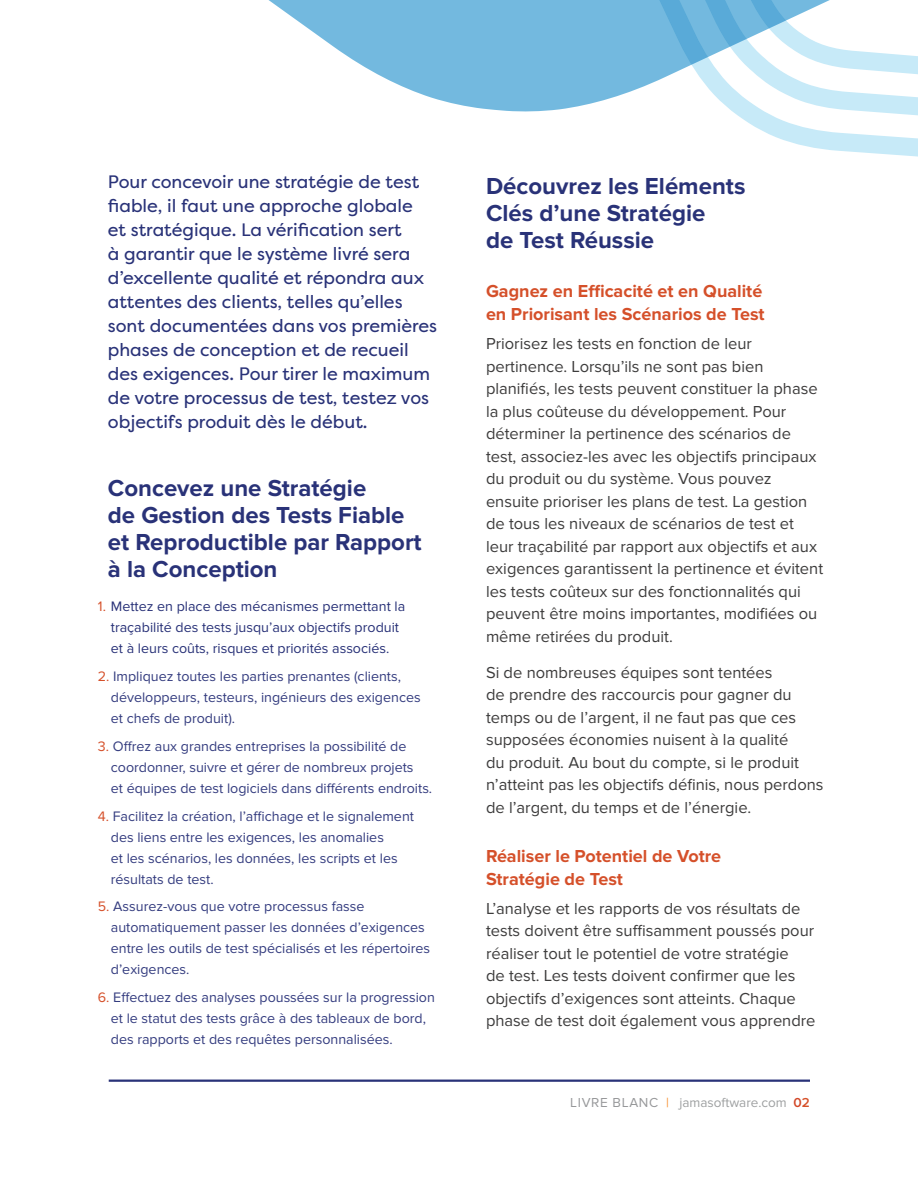
<style>
.page{position:relative;width:918px;height:1188px;background:#fff}
.page>*{position:absolute;margin:0;border:0;box-sizing:border-box;transform-origin:0 0}
.t1{font:700 24px/27px "Proxima Nova";color:#293278}
.t2{font:18px/24px "Filson Pro";color:#293278}
.t3{font:700 18px/22.5px "Proxima Nova";color:#d5502a}
.t4{font:16.5px/22.5px "Proxima Nova";color:#3d3c3c}
.t5{font:14.25px/21px "Proxima Nova";color:#343c7f}
.t6{font:14.25px/21px "Proxima Nova";color:#293278;text-align:center}
.t7{font:13.5px "Proxima Nova";color:#9ea0a1}
.s1{color:#d5502a}
.s2{color:#97989a}
.s3{color:#f78d2b}
.s4{font-weight:600;color:#d24727}
.s5{font-weight:600;color:#d6512a}
</style>
<div class="page">
<hr style="left:109px;top:1080px;width:701px;height:2px;background:#293278">
<svg style="left:268px;top:0;width:339px;height:112px;fill:#73b9df"></svg>
<svg style="left:607px;top:0;width:311px;height:157px"></svg>
<svg style="left:655px;top:0;width:263px;height:119px"></svg>
<p class="t2" style="left:108px;top:170px;width:331px">Pour concevoir une stratégie de test fiable, il faut une approche globale<br>et stratégique. La vérification sert<br>à garantir que le système livré sera d’excellente qualité et répondra aux attentes des clients, telles qu’elles sont documentées dans vos premières phases de conception et de recueil des exigences. Pour tirer le maximum de votre processus de test, testez vos objectifs produit dès le début.</p>
<h1 class="t1" style="left:108px;top:475px;width:315px">Concevez une Stratégie<br>de Gestion des Tests Fiable et Reproductible par Rapport à la Conception</h1>
<p class="t6" style="left:98px;top:596px;width:309px"><span class="s1">1.</span> Mettez en place des mécanismes permettant la traçabilité des tests jusqu’aux objectifs produit<br>et à leurs coûts, risques et priorités associés.</p>
<p class="t5" style="left:111px;top:666px;width:311px;text-indent:-13px"><span class="s1">2.</span> Impliquez toutes les parties prenantes (clients, développeurs, testeurs, ingénieurs des exigences et chefs de produit).</p>
<p class="t5" style="left:111px;top:736px;width:323px;text-indent:-13px"><span class="s1">3.</span> Offrez aux grandes entreprises la possibilité de coordonner, suivre et gérer de nombreux projets<br>et équipes de test logiciels dans différents endroits.</p>
<p class="t5" style="left:111px;top:806px;width:305px;text-indent:-13px"><span class="s1">4.</span> Facilitez la création, l’affichage et le signalement des liens entre les exigences, les anomalies<br>et les scénarios, les données, les scripts et les résultats de test.</p>
<p class="t5" style="left:111px;top:896px;width:321px;text-indent:-13px"><span class="s1">5.</span> Assurez-vous que votre processus fasse automatiquement passer les données d’exigences entre les outils de test spécialisés et les répertoires d’exigences.</p>
<p class="t5" style="left:111px;top:987px;width:326px;text-indent:-13px"><span class="s1">6.</span> Effectuez des analyses poussées sur la progression et le statut des tests grâce à des tableaux de bord, des rapports et des requêtes personnalisées.</p>
<h1 class="t1" style="left:486px;top:173px;width:261px">Découvrez les Eléments<br>Clés d’une Stratégie<br>de Test Réussie</h1>
<p class="t3" style="left:486px;top:280px;width:280px">Gagnez en Efficacité et en Qualité en Priorisant les Scénarios de Test</p>
<p class="t4" style="left:486px;top:333px;width:339px">Priorisez les tests en fonction de leur pertinence. Lorsqu’ils ne sont pas bien planifiés, les tests peuvent constituer la phase la plus coûteuse du développement. Pour déterminer la pertinence des scénarios de test, associez-les avec les objectifs principaux du produit ou du système. Vous pouvez ensuite prioriser les plans de test. La gestion de tous les niveaux de scénarios de test et leur traçabilité par rapport aux objectifs et aux exigences garantissent la pertinence et évitent les tests coûteux sur des fonctionnalités qui peuvent être moins importantes, modifiées ou même retirées du produit.</p>
<p class="t4" style="left:486px;top:661px;width:339px">Si de nombreuses équipes sont tentées<br>de prendre des raccourcis pour gagner du temps ou de l’argent, il ne faut pas que ces supposées économies nuisent à la qualité<br>du produit. Au bout du compte, si le produit n’atteint pas les objectifs définis, nous perdons de l’argent, du temps et de l’énergie.</p>
<p class="t3" style="left:486px;top:845px;width:237px">Réaliser le Potentiel de Votre<br>Stratégie de Test</p>
<p class="t4" style="left:486px;top:897px;width:331px">L’analyse et les rapports de vos résultats de tests doivent être suffisamment poussés pour réaliser tout le potentiel de votre stratégie<br>de test. Les tests doivent confirmer que les objectifs d’exigences sont atteints. Chaque phase de test doit également vous apprendre</p>
<p class="t7" style="left:570px;top:1095px;width:241px"><span class="s2">LIVRE BLANC</span> <span class="s3">|</span> jamasoftware.com <span class="s4">0</span><span class="s5">2</span></p>
</div>
